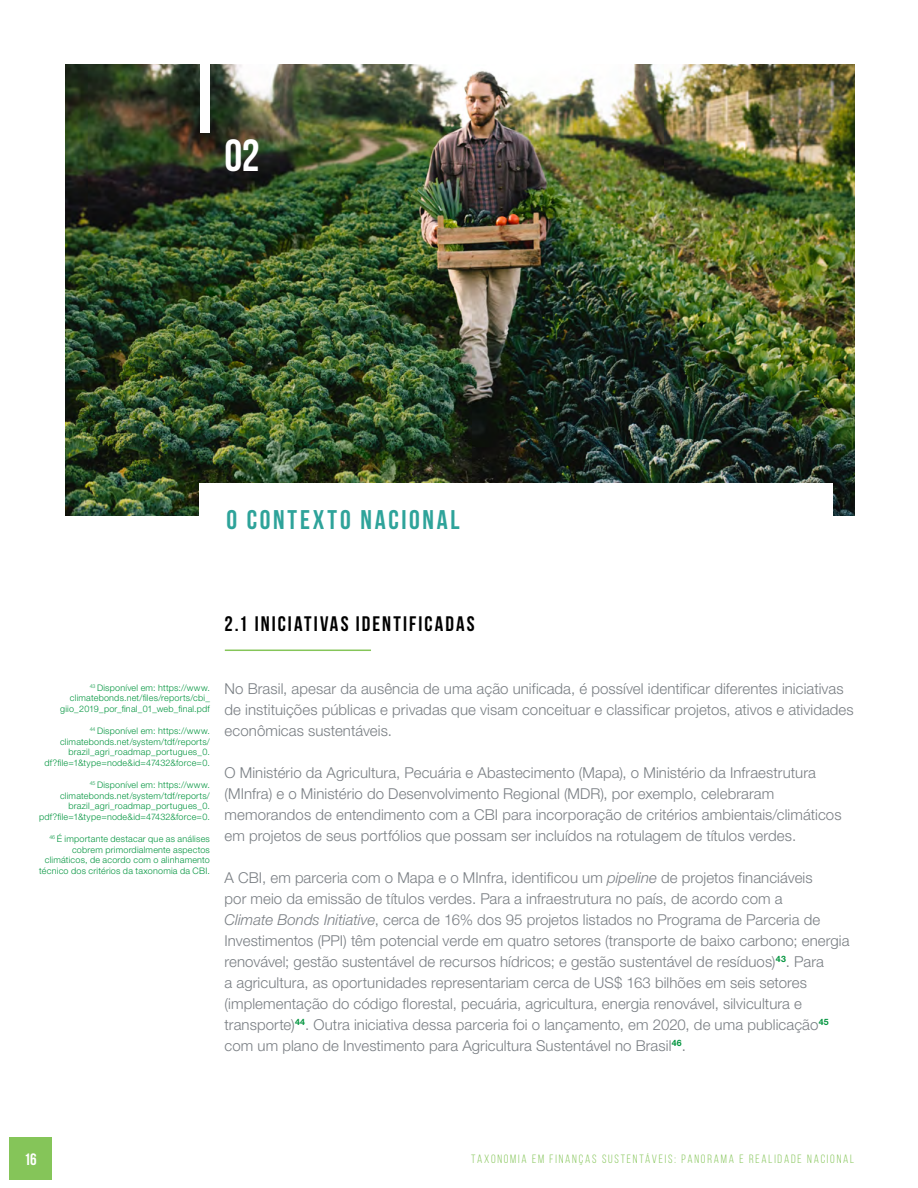
<style>
.page{position:relative;width:918px;height:1188px;background:#fff}
.page>*{position:absolute;margin:0;border:0;box-sizing:border-box;transform-origin:0 0}
.t1{font:700 45px "Bebas Neue";color:#fff}
.t2{font:700 27px "Bebas Neue";letter-spacing:.105em;color:#2ea39a}
.t3{font:700 21px "Bebas Neue";letter-spacing:.1em;color:#000}
.t4{font:700 16.5px "Bebas Neue";color:#fff}
.t5{font:300 15px/21px "Helvetica Neue LT Pro";letter-spacing:.005em;color:#797e83}
.t6{font:12px "Bebas Neue";letter-spacing:.15em;color:#85c559}
.t7{font:300 9px/10.8px "Helvetica Neue LT Pro";letter-spacing:.025em;color:#03953f;text-align:right}
.s1{font-family:"Helvetica Neue LT Std";font-style:italic}
</style>
<div class="page">
<div style="left:9px;top:1137px;width:43px;height:43px;background:#85c559"></div>
<img style="left:65px;top:64px;width:789px;height:452px">
<div style="left:201px;top:0;width:9px;height:132px;background:#fff"></div>
<div style="left:199px;top:484px;width:634px;height:92px;background:#fff"></div>
<hr style="left:225px;top:650px;width:146px;height:1px;background:#85c559">
<h1 class="t1" style="left:225px;top:131px;width:37px">02</h1>
<h2 class="t2" style="left:227px;top:505px;width:235px">O CONTEXTO NACIONAL</h2>
<h3 class="t3" style="left:225px;top:612px;width:252px">2.1 INICIATIVAS IDENTIFICADAS</h3>
<p class="t7" style="left:60px;top:682px;width:151px"><sup>43</sup> Disponível em: https://www. climatebonds.net/files/reports/cbi_ giio_2019_por_final_01_web_final.pdf</p>
<p class="t7" style="left:45px;top:725px;width:167px"><sup>44</sup> Disponível em: https://www. climatebonds.net/system/tdf/reports/ brazil_agri_roadmap_portugues_0. df?file=1&amp;type=node&amp;id=47432&amp;force=0.</p>
<p class="t7" style="left:39px;top:779px;width:172px"><sup>45</sup> Disponível em: https://www. climatebonds.net/system/tdf/reports/ brazil_agri_roadmap_portugues_0. pdf?file=1&amp;type=node&amp;id=47432&amp;force=0.</p>
<p class="t7" style="left:39px;top:833px;width:172px"><sup>46</sup> É importante destacar que as análises cobrem primordialmente aspectos climáticos, de acordo com o alinhamento técnico dos critérios da taxonomia da CBI.</p>
<p class="t5" style="left:225px;top:678px;width:631px">No Brasil, apesar da ausência de uma ação unificada, é possível identificar diferentes iniciativas de instituições públicas e privadas que visam conceituar e classificar projetos, ativos e atividades econômicas sustentáveis.</p>
<p class="t5" style="left:225px;top:762px;width:619px">O Ministério da Agricultura, Pecuária e Abastecimento (Mapa), o Ministério da Infraestrutura (MInfra) e o Ministério do Desenvolvimento Regional (MDR), por exemplo, celebraram memorandos de entendimento com a CBI para incorporação de critérios ambientais/climáticos em projetos de seus portfólios que possam ser incluídos na rotulagem de títulos verdes.</p>
<p class="t5" style="left:225px;top:867px;width:627px">A CBI, em parceria com o Mapa e o MInfra, identificou um <span class="s1">pipeline</span> de projetos financiáveis<br>por meio da emissão de títulos verdes. Para a infraestrutura no país, de acordo com a<br><span class="s1">Climate Bonds Initiative</span>, cerca de 16% dos 95 projetos listados no Programa de Parceria de Investimentos (PPI) têm potencial verde em quatro setores (transporte de baixo carbono; energia renovável; gestão sustentável de recursos hídricos; e gestão sustentável de resíduos)<sup>43</sup>. Para<br>a agricultura, as oportunidades representariam cerca de US$ 163 bilhões em seis setores (implementação do código florestal, pecuária, agricultura, energia renovável, silvicultura e transporte)<sup>44</sup>. Outra iniciativa dessa parceria foi o lançamento, em 2020, de uma publicação<sup>45 </sup>com um plano de Investimento para Agricultura Sustentável no Brasil<sup>46</sup>.</p>
<p class="t4" style="left:24px;top:1150px;width:14px">16</p>
<p class="t6" style="left:471px;top:1152px;width:384px">TAXONOMIA EM FINANÇAS SUSTENTÁVEIS: PANORAMA E REALIDADE NACIONAL</p>
</div>
